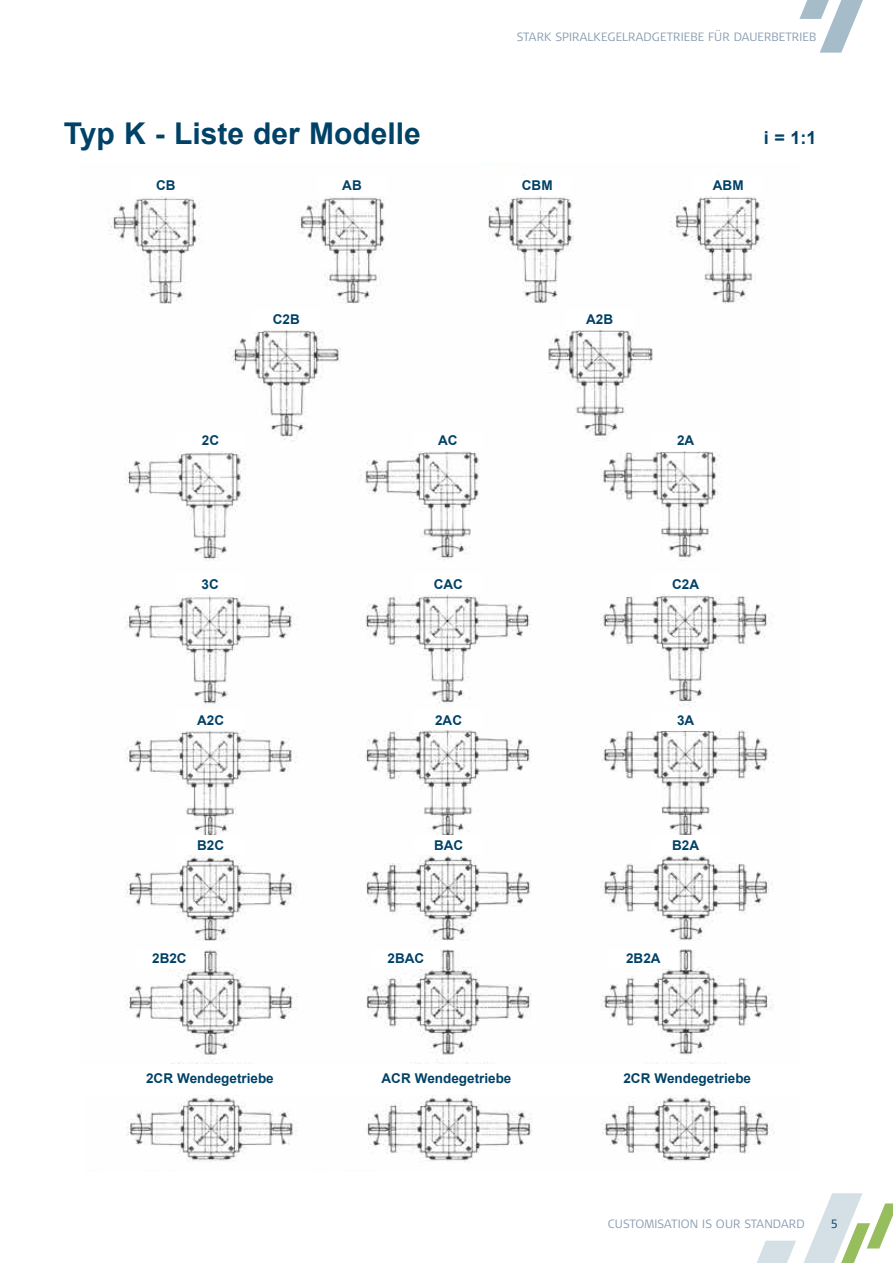
<style>
.page{position:relative;width:893px;height:1263px;background:#fff}
.page>*{position:absolute;margin:0;border:0;box-sizing:border-box;transform-origin:0 0}
.t1{font:700 30px "Arial";color:#004267}
.t2{font:700 18px "Arial";color:#004267}
.t3{font:700 13.5px "Arial";color:#004267}
.t4{font:300 12px "Signa OT";letter-spacing:.01em;color:#899db2}
.t5{font:300 12px "Signa OT";color:#004267}
</style>
<div class="page">
<svg style="left:757px;top:1193px;width:136px;height:70px"></svg>
<svg style="left:799px;top:0;width:64px;height:53px"></svg>
<img style="left:126px;top:1095px;width:649px;height:67px">
<img style="left:109px;top:196px;width:665px;height:867px">
<div style="left:252px;top:310px;width:68px;height:20px;background:#fff"></div>
<div style="left:566px;top:310px;width:68px;height:20px;background:#fff"></div>
<div style="left:176px;top:431px;width:68px;height:20px;background:#fff"></div>
<div style="left:414px;top:431px;width:68px;height:20px;background:#fff"></div>
<div style="left:651px;top:431px;width:68px;height:20px;background:#fff"></div>
<div style="left:176px;top:574px;width:68px;height:20px;background:#fff"></div>
<div style="left:414px;top:574px;width:68px;height:20px;background:#fff"></div>
<div style="left:651px;top:574px;width:68px;height:20px;background:#fff"></div>
<div style="left:177px;top:710px;width:68px;height:20px;background:#fff"></div>
<div style="left:415px;top:710px;width:68px;height:20px;background:#fff"></div>
<div style="left:651px;top:711px;width:68px;height:19px;background:#fff"></div>
<div style="left:177px;top:835px;width:68px;height:20px;background:#fff"></div>
<div style="left:415px;top:835px;width:68px;height:20px;background:#fff"></div>
<div style="left:651px;top:835px;width:68px;height:20px;background:#fff"></div>
<div style="left:135px;top:949px;width:68px;height:20px;background:#fff"></div>
<div style="left:372px;top:949px;width:68px;height:20px;background:#fff"></div>
<div style="left:609px;top:949px;width:68px;height:20px;background:#fff"></div>
<p class="t4" style="left:517px;top:29px;width:301px">STARK SPIRALKEGELRADGETRIEBE FÜR DAUERBETRIEB</p>
<h1 class="t1" style="left:64px;top:112px;width:359px">Typ K - Liste der Modelle</h1>
<h2 class="t2" style="left:764px;top:125px;width:54px">i = 1:1</h2>
<p class="t3" style="left:156px;top:176px;width:21px">CB</p>
<p class="t3" style="left:342px;top:176px;width:21px">AB</p>
<p class="t3" style="left:522px;top:176px;width:32px">CBM</p>
<p class="t3" style="left:713px;top:176px;width:32px">ABM</p>
<p class="t3" style="left:273px;top:310px;width:28px">C2B</p>
<p class="t3" style="left:586px;top:310px;width:28px">A2B</p>
<p class="t3" style="left:202px;top:431px;width:19px">2C</p>
<p class="t3" style="left:438px;top:431px;width:21px">AC</p>
<p class="t3" style="left:677px;top:431px;width:19px">2A</p>
<p class="t3" style="left:202px;top:574px;width:19px">3C</p>
<p class="t3" style="left:434px;top:574px;width:31px">CAC</p>
<p class="t3" style="left:672px;top:574px;width:29px">C2A</p>
<p class="t3" style="left:197px;top:710px;width:28px">A2C</p>
<p class="t3" style="left:435px;top:710px;width:29px">2AC</p>
<p class="t3" style="left:677px;top:710px;width:19px">3A</p>
<p class="t3" style="left:197px;top:835px;width:28px">B2C</p>
<p class="t3" style="left:434px;top:835px;width:31px">BAC</p>
<p class="t3" style="left:672px;top:835px;width:29px">B2A</p>
<p class="t3" style="left:152px;top:949px;width:36px">2B2C</p>
<p class="t3" style="left:387px;top:949px;width:38px">2BAC</p>
<p class="t3" style="left:626px;top:949px;width:36px">2B2A</p>
<p class="t3" style="left:146px;top:1068px;width:129px">2CR Wendegetriebe</p>
<p class="t3" style="left:382px;top:1068px;width:131px">ACR Wendegetriebe</p>
<p class="t3" style="left:623px;top:1068px;width:129px">2CR Wendegetriebe</p>
<p class="t4" style="left:608px;top:1216px;width:198px">CUSTOMISATION IS OUR STANDARD</p>
<p class="t5" style="left:831px;top:1216px;width:9px">5</p>
</div>
